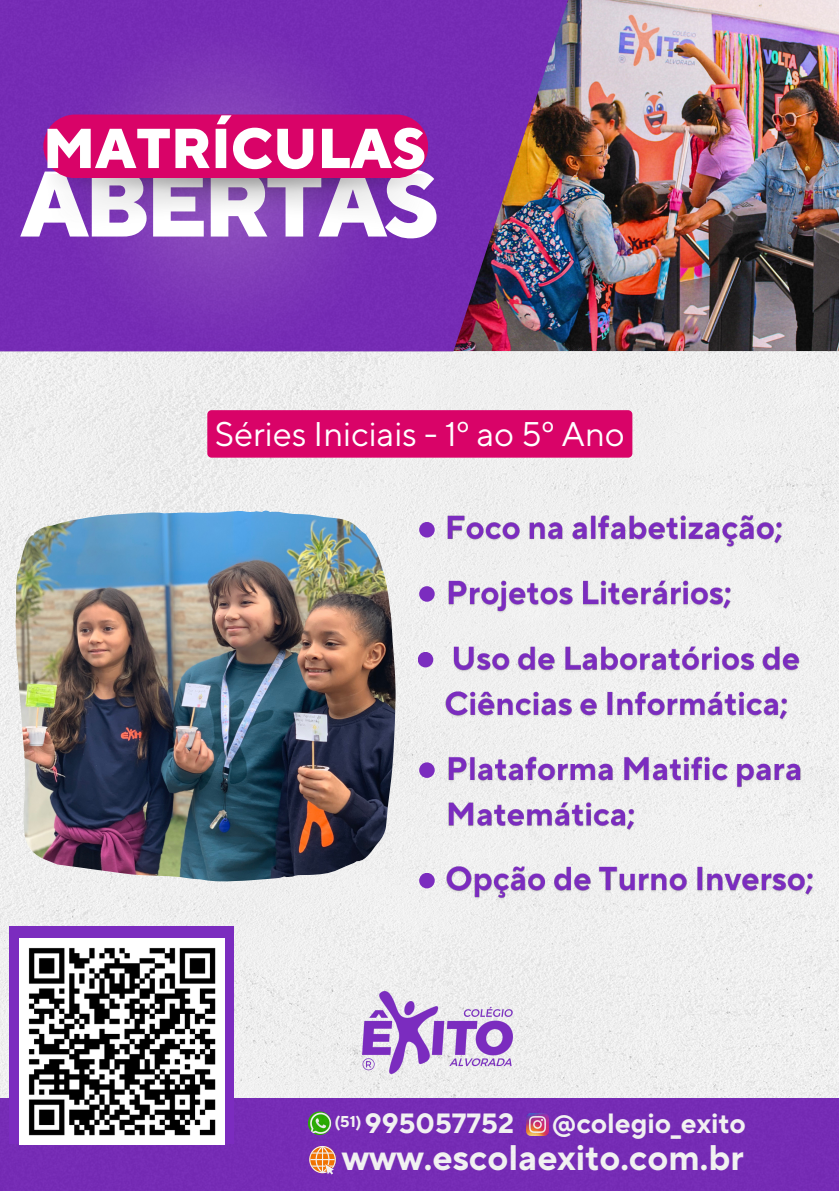
<style>
.page{position:relative;width:839px;height:1191px;background:#fff}
.page>*{position:absolute;margin:0;border:0;box-sizing:border-box;transform-origin:0 0}
.t1{font:800 92.8px "TT Norms Pro";letter-spacing:-.045em;color:#fff}
.t2{font:800 56.2px "TT Norms Pro";color:#fff}
.t3{font:700 35.6px "TT Norms Pro";color:#fff}
.t4{font:34.2px "TT Norms Pro";color:#fff}
.t5{font:700 27.8px "TT Norms Pro";color:#fff}
.t6{font:700 15.8px "TT Norms Pro";color:#fff}
</style>
<div class="page">
<img style="left:0;top:351px;width:838px;height:748px">
<div style="left:0;top:1099px;width:838px;height:91px;background:#762cb5"></div>
<img style="left:362px;top:991px;width:150px;height:83px">
<div style="left:10px;top:926px;width:224px;height:218px;background:#7b2cbf"></div>
<img style="left:0;top:0;width:838px;height:351px">
<img style="left:53px;top:16px;width:342px;height:342px">
<img style="left:45px;top:175px;width:386px;height:63px">
<div style="left:43px;top:115px;width:385px;height:63px;background:#d90368"></div>
<hr style="left:0;top:1190px;width:838px;height:1px;background:#7b2cbf">
<img style="left:16px;top:510px;width:379px;height:371px">
<div style="left:419px;top:522px;width:15px;height:16px;background:#7b2cbf;border-radius:50%"></div>
<div style="left:419px;top:586px;width:15px;height:16px;background:#7b2cbf;border-radius:50%"></div>
<div style="left:418px;top:652px;width:15px;height:15px;background:#7b2cbf;border-radius:50%"></div>
<div style="left:419px;top:762px;width:15px;height:16px;background:#7b2cbf;border-radius:50%"></div>
<div style="left:419px;top:873px;width:15px;height:15px;background:#7b2cbf;border-radius:50%"></div>
<img style="left:443px;top:509px;width:346px;height:45px">
<img style="left:443px;top:574px;width:294px;height:45px">
<img style="left:439px;top:639px;width:366px;height:88px">
<img style="left:443px;top:750px;width:364px;height:88px">
<img style="left:440px;top:860px;width:379px;height:45px">
<img style="left:19px;top:939px;width:206px;height:205px">
<div style="left:207px;top:410px;width:425px;height:48px;background:#d90368;border-radius:4px"></div>
<p class="t2" style="left:43px;top:115px;width:384px">MATRÍCULAS</p>
<p class="t1" style="left:21px;top:148px;width:420px">ABERTAS</p>
<p class="t4" style="left:215px;top:413px;width:411px">Séries Iniciais - 1º ao 5º Ano</p>
<p class="t6" style="left:334px;top:1112px;width:29px">(51)</p>
<p class="t5" style="left:365px;top:1106px;width:151px">995057752</p>
<p class="t5" style="left:552px;top:1106px;width:196px">@colegio_exito</p>
<p class="t3" style="left:342px;top:1136px;width:404px">www.escolaexito.com.br</p>
</div>
